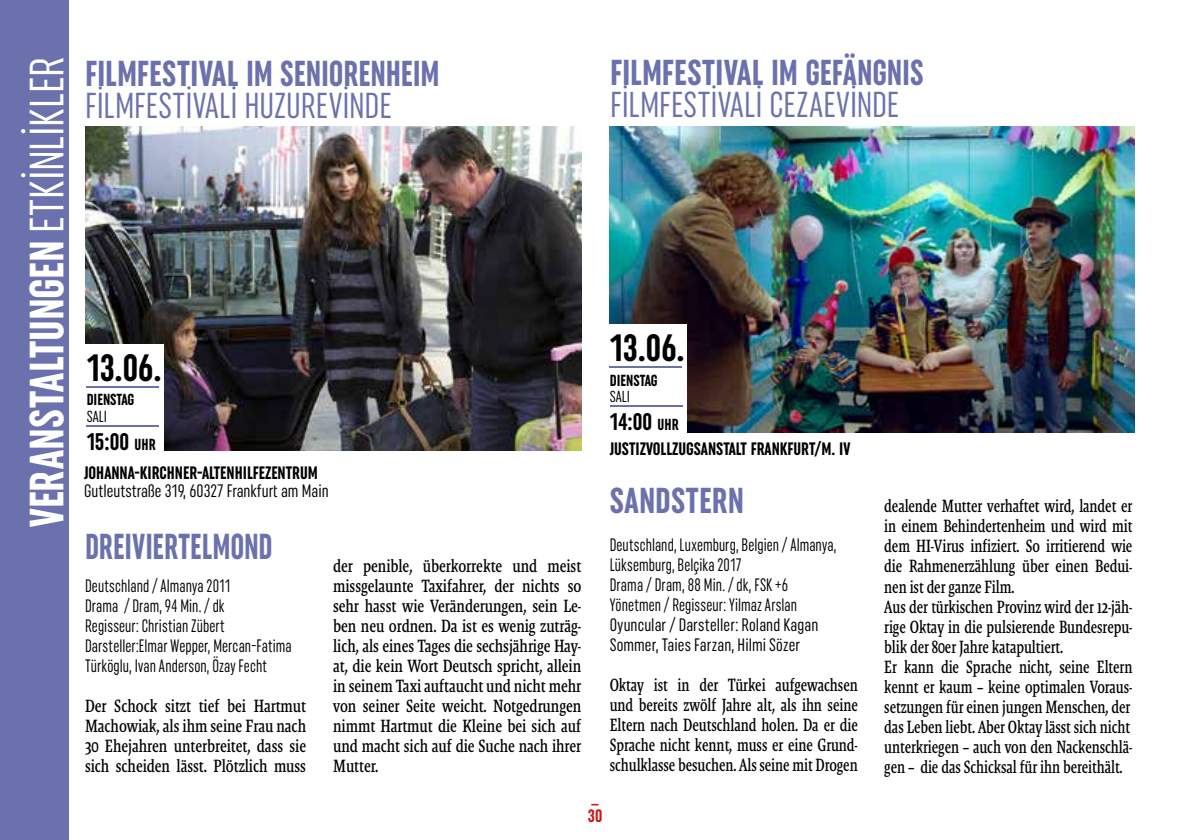
<style>
.page{position:relative;width:1191px;height:840px;background:#fff}
.page>*{position:absolute;margin:0;border:0;box-sizing:border-box;transform-origin:0 0}
.t1{font:700 extra-condensed 48px "Uniform";color:#fff}
.t2{font:700 extra-condensed 38px "Uniform";letter-spacing:-.005em;color:#000}
.t3{font:700 extra-condensed 36px "Uniform";letter-spacing:.005em;color:#6b71ad}
.t4{font:extra-condensed 36px "Uniform";letter-spacing:.005em;color:#6b71ad}
.t5{font:700 extra-condensed 36px "Uniform";letter-spacing:.005em;color:#6b71ad;scale:.9 1}
.t6{font:700 extra-condensed 24px "Uniform";color:#000}
.t7{font:18px/20px "Malaga Narrow OTCE";letter-spacing:-.005em;color:#000;text-align:justify;scale:.95 1}
.t8{font:18px/20px "Malaga Narrow OTCE";letter-spacing:-.005em;color:#000;text-align:justify}
.t9{font:extra-condensed 18px/20px "Uniform";letter-spacing:.005em;color:#000;scale:.9 1}
.t10{font:700 extra-condensed 18px "Uniform";color:#000}
.t11{font:extra-condensed 18px "Uniform";letter-spacing:.005em;color:#000}
.t12{font:700 extra-condensed 18px/18px "Uniform";color:#cd1719}
.t13{font:700 extra-condensed 16px "Uniform";color:#000}
.t14{font:extra-condensed 16px "Uniform";color:#000}
.s1{font-weight:400}
.s2{font-size:16px}
</style>
<div class="page">
<img style="left:609px;top:126px;width:525px;height:306px">
<div style="left:0;top:0;width:68px;height:839px;background:#6b71ad"></div>
<img style="left:85px;top:126px;width:496px;height:324px">
<div style="left:82px;top:344px;width:82px;height:116px;background:#fff"></div>
<hr style="left:87px;top:386px;width:72px;height:1px;background:#6b71ad">
<hr style="left:87px;top:425px;width:72px;height:2px;background:#6b71ad">
<div style="left:605px;top:324px;width:82px;height:116px;background:#fff"></div>
<hr style="left:610px;top:366px;width:72px;height:2px;background:#6b71ad">
<hr style="left:610px;top:405px;width:72px;height:2px;background:#6b71ad">
<h1 class="t1" style="left:19px;top:527px;width:471px;rotate:-90deg">VERANSTALTUNGEN <span class="s1">ETKİNLİKLER</span></h1>
<h3 class="t3" style="left:610px;top:52px;width:315px">FILMFESTIVAL IM GEFÄNGNIS</h3>
<h3 class="t3" style="left:85px;top:53px;width:356px">FILMFESTIVAL IM SENIORENHEIM</h3>
<h3 class="t4" style="left:85px;top:84px;width:308px">FİLMFESTİVALİ HUZUREVİNDE</h3>
<h3 class="t4" style="left:610px;top:83px;width:290px">FİLMFESTİVALİ CEZAEVİNDE</h3>
<h2 class="t2" style="left:610px;top:326px;width:76px">13.06.</h2>
<p class="t13" style="left:610px;top:370px;width:49px">DIENSTAG</p>
<p class="t14" style="left:610px;top:386px;width:22px">SALI</p>
<h3 class="t6" style="left:610px;top:407px;width:70px">14:00 <span class="s2">UHR</span></h3>
<h2 class="t2" style="left:87px;top:346px;width:76px">13.06.</h2>
<p class="t13" style="left:87px;top:390px;width:49px">DIENSTAG</p>
<p class="t14" style="left:87px;top:406px;width:22px">SALI</p>
<h3 class="t6" style="left:87px;top:427px;width:70px">15:00 <span class="s2">UHR</span></h3>
<p class="t10" style="left:609px;top:438px;width:242px">JUSTIZVOLLZUGSANSTALT FRANKFURT/M. IV</p>
<p class="t10" style="left:84px;top:462px;width:235px">JOHANNA-KIRCHNER-ALTENHILFEZENTRUM</p>
<p class="t11" style="left:84px;top:480px;width:246px">Gutleutstraße 319, 60327 Frankfurt am Main</p>
<h3 class="t3" style="left:609px;top:479px;width:136px">SANDSTERN</h3>
<p class="t9" style="left:609px;top:534px;width:253px">Deutschland, Luxemburg, Belgien / Almanya, Lüksemburg, Belçika 2017<br>Drama / Dram, 88 Min. / dk, FSK +6<br>Yönetmen / Regisseur: Yilmaz Arslan Oyuncular / Darsteller: Roland Kagan Sommer, Taies Farzan, Hilmi Sözer</p>
<p class="t7" style="left:609px;top:674px;width:263px">Oktay ist in der Türkei aufgewachsen und bereits zwölf Jahre alt, als ihn seine Eltern nach Deutschland holen. Da er die Sprache nicht kennt, muss er eine Grund&shy;schulklasse besuchen. Als seine mit Drogen</p>
<p class="t7" style="left:884px;top:496px;width:263px;text-align:left">dealende Mutter verhaftet wird, landet er in einem Behindertenheim und wird mit dem HI-Virus infiziert. So irritierend wie die Rahmenerzählung über einen Bedui&shy;nen ist der ganze Film.<br>Aus der türkischen Provinz wird der 12-jäh&shy;rige Oktay in die pulsierende Bundesrepu&shy;blik der 80er Jahre katapultiert.<br>Er kann die Sprache nicht, seine Eltern kennt er kaum – keine optimalen Voraus&shy;setzungen für einen jungen Menschen, der das Leben liebt. Aber Oktay lässt sich nicht unterkriegen – auch von den Nackenschlä&shy;gen – die das Schicksal für ihn bereithält.</p>
<h3 class="t5" style="left:85px;top:525px;width:210px">DREIVIERTELMOND</h3>
<p class="t8" style="left:333px;top:555px;width:250px">der penible, überkorrekte und meist missgelaunte Taxifahrer, der nichts so sehr hasst wie Veränderungen, sein Le&shy;ben neu ordnen. Da ist es wenig zuträg&shy;lich, als eines Tages die sechsjährige Hay&shy;at, die kein Wort Deutsch spricht, allein in seinem Taxi auftaucht und nicht mehr von seiner Seite weicht. Notgedrungen nimmt Hartmut die Kleine bei sich auf und macht sich auf die Suche nach ihrer Mutter.</p>
<p class="t9" style="left:85px;top:575px;width:231px">Deutschland / Almanya 2011<br>Drama / Dram, 94 Min. / dk<br>Regisseur: Christian Zübert<br>Darsteller:Elmar Wepper, Mercan-Fatima<br>Türköglu, Ivan Anderson, Özay Fecht</p>
<p class="t8" style="left:85px;top:695px;width:222px">Der Schock sitzt tief bei Hartmut Machowiak, als ihm seine Frau nach 30 Ehejahren unterbreitet, dass sie sich scheiden lässt. Plötzlich muss</p>
<p class="t12" style="left:588px;top:787px;width:16px">_<br>30</p>
</div>
